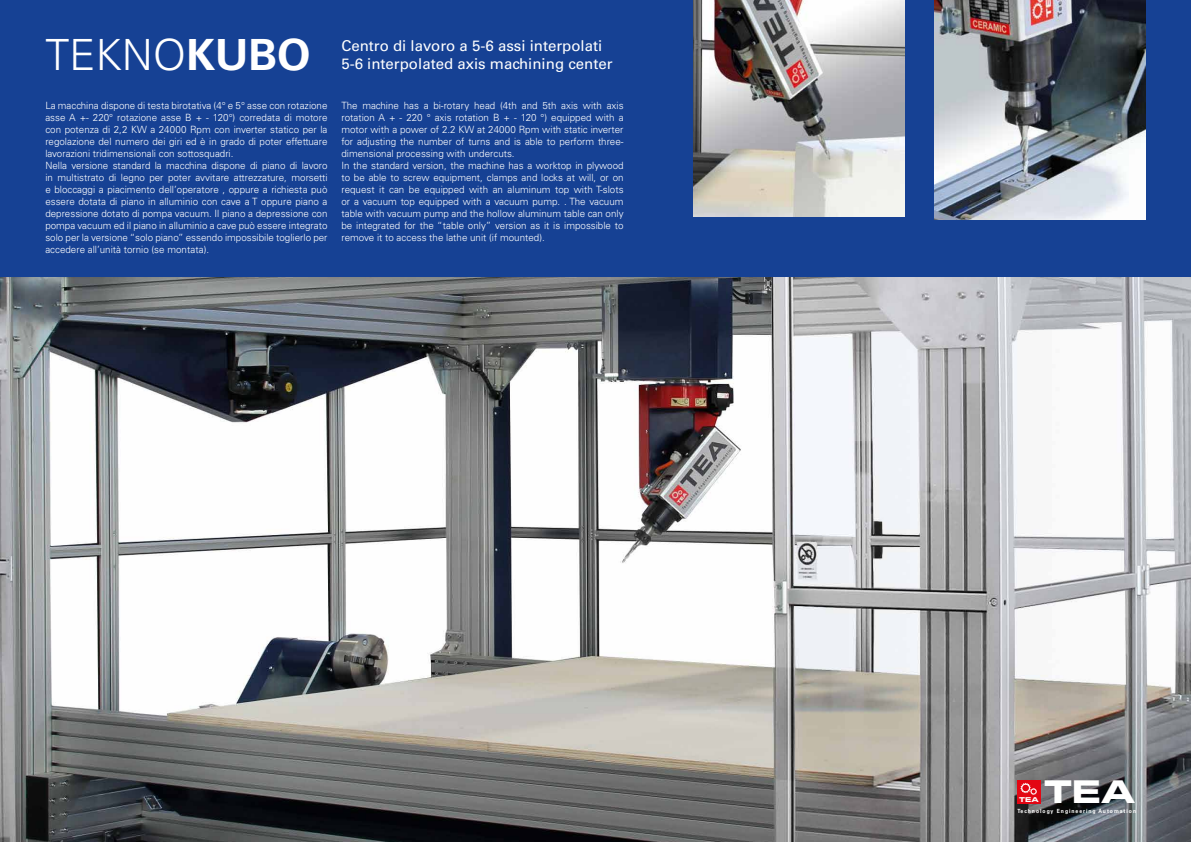
<style>
.page{position:relative;width:1191px;height:842px;background:#fff}
.page>*{position:absolute;margin:0;border:0;box-sizing:border-box;transform-origin:0 0}
.t1{font:300 43px "Univers";color:#fff}
.t2{font:31.3px "Eurostile Bold Extended Two";color:#fff}
.t3{font:15px/18px "Univers";color:#fff}
.t4{font:300 10px/12px "Univers";color:#fff}
.t5{font:6.7px "Eurostile Bold Extended Two";color:#fff}
.t6{font:700 5.7px "Univers";letter-spacing:.19em;color:#fff;scale:.9 1}
.s1{font-weight:700}
</style>
<div class="page">
<div style="left:0;top:0;width:1191px;height:278px;background:#164194"></div>
<img style="left:934px;top:0;width:211px;height:220px">
<img style="left:693px;top:0;width:211px;height:216px">
<img style="left:0;top:278px;width:1191px;height:564px">
<div style="left:1017px;top:781px;width:23px;height:23px;background:#e30613"></div>
<svg style="left:1020px;top:783px;width:17px;height:12px"></svg>
<h1 class="t1" style="left:45px;top:28px;width:267px">TEKNO<span class="s1">KUBO</span></h1>
<h3 class="t3" style="left:341px;top:37px;width:272px">Centro di lavoro a 5-6 assi interpolati<br>5-6 interpolated axis machining center</h3>
<p class="t4" style="left:45px;top:99px;width:284px">La macchina dispone di testa birotativa (4° e 5° asse con rotazione asse A +- 220° rotazione asse B + - 120°) corredata di motore con potenza di 2,2 KW a 24000 Rpm con inverter statico per la regolazione del numero dei giri ed è in grado di poter effettuare lavorazioni tridimensionali con sottosquadri.<br>Nella versione standard la macchina dispone di piano di lavoro in multistrato di legno per poter avvitare attrezzature, morsetti e bloccaggi a piacimento dell’operatore , oppure a richiesta può essere dotata di piano in alluminio con cave a T oppure piano a depressione dotato di pompa vacuum. Il piano a depressione con pompa vacuum ed il piano in alluminio a cave può essere integrato solo per la versione “solo piano” essendo impossibile toglierlo per accedere all’unità tornio (se montata).</p>
<p class="t4" style="left:341px;top:99px;width:284px">The machine has a bi-rotary head (4th and 5th axis with axis rotation A + - 220 ° axis rotation B + - 120 °) equipped with a motor with a power of 2.2 KW at 24000 Rpm with static inverter for adjusting the number of turns and is able to perform three&shy;dimensional processing with undercuts.<br>In the standard version, the machine has a worktop in plywood to be able to screw equipment, clamps and locks at will, or on request it can be equipped with an aluminum top with T-slots or a vacuum top equipped with a vacuum pump. . The vacuum table with vacuum pump and the hollow aluminum table can only be integrated for the “table only” version as it is impossible to remove it to access the lathe unit (if mounted).</p>
<h2 class="t2" style="left:1044px;top:770px;width:93px">TEA</h2>
<p class="t5" style="left:1019px;top:794px;width:21px">TEA</p>
<p class="t6" style="left:1017px;top:808px;width:134px">Technology Engineering Automation</p>
</div>
